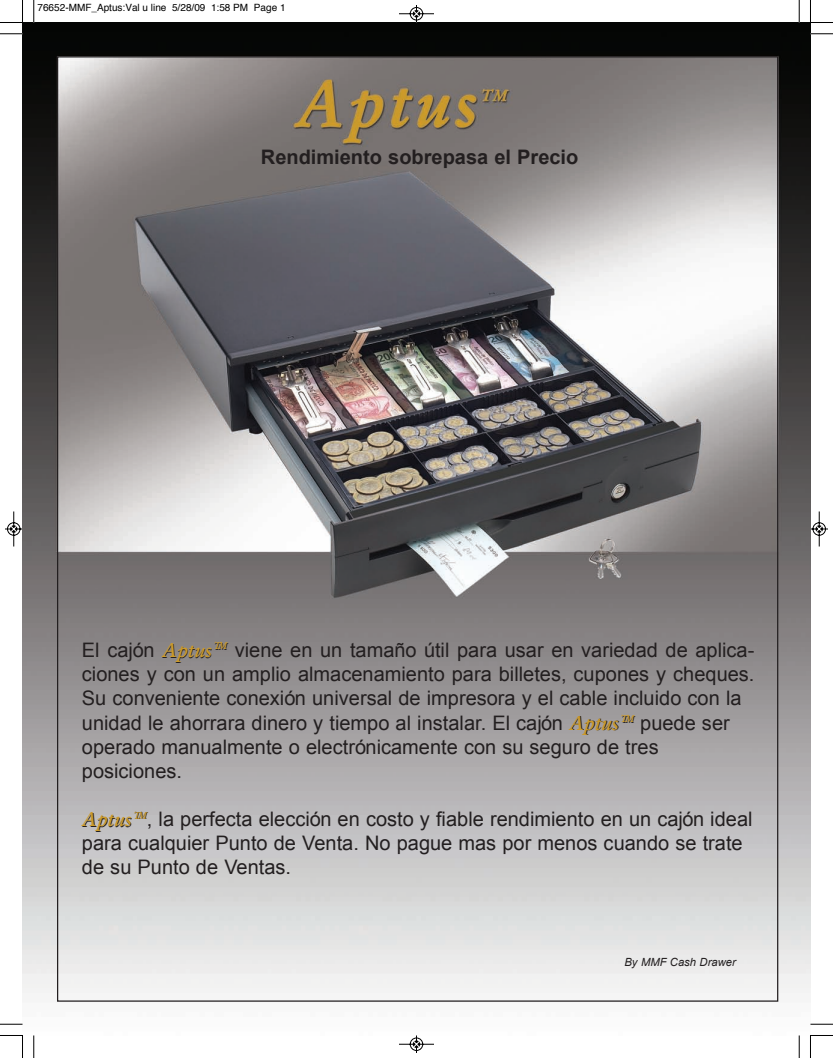
<style>
.page{position:relative;width:833px;height:1058px;background:#fff}
.page>*{position:absolute;margin:0;border:0;box-sizing:border-box;transform-origin:0 0}
.t1{font:20px/24.1px "Arial";color:#231f20}
.t2{font:700 20px "Arial";color:#231f20}
.t3{font:italic 11.25px "Arial";color:#231f20}
.t4{font:10px "Helvetica";color:#000}
.s1{font-family:"Garamond";font-weight:600;font-style:italic;color:#cb9a2b}
</style>
<div class="page">
<img style="left:22px;top:22px;width:788px;height:1003px">
<svg style="left:33px;top:0;width:2px;height:22px"></svg>
<svg style="left:0;top:33px;width:22px;height:2px"></svg>
<svg style="left:798px;top:0;width:2px;height:22px"></svg>
<svg style="left:810px;top:33px;width:22px;height:2px"></svg>
<svg style="left:33px;top:1035px;width:2px;height:23px"></svg>
<svg style="left:0;top:1023px;width:22px;height:2px"></svg>
<svg style="left:798px;top:1035px;width:2px;height:23px"></svg>
<svg style="left:810px;top:1023px;width:22px;height:2px"></svg>
<svg style="left:0;top:0;width:23px;height:23px"></svg>
<svg style="left:810px;top:0;width:22px;height:23px"></svg>
<svg style="left:0;top:1035px;width:23px;height:23px"></svg>
<svg style="left:810px;top:1035px;width:22px;height:23px"></svg>
<svg style="left:398px;top:5px;width:36px;height:18px"></svg>
<svg style="left:399px;top:1035px;width:35px;height:18px"></svg>
<svg style="left:5px;top:511px;width:18px;height:36px"></svg>
<svg style="left:809px;top:511px;width:19px;height:36px"></svg>
<p class="t4" style="left:38px;top:4px;width:249px">76652-MMF_Aptus:Val u line 5/28/09 1:58 PM Page 1</p>
<p class="t2" style="left:261px;top:146px;width:319px">Rendimiento sobrepasa el Precio</p>
<p class="t1" style="left:82px;top:638px;width:674px">El cajón <span class="s1">Aptus</span> <sup>TM</sup> viene en un tamaño útil para usar en variedad de aplica&shy;ciones y con un amplio almacenamiento para billetes, cupones y cheques.<br>Su conveniente conexión universal de impresora y el cable incluido con la unidad le ahorrara dinero y tiempo al instalar. El cajón <span class="s1">Aptus</span> <sup>TM</sup> puede ser operado manualmente o electrónicamente con su seguro de tres posiciones.</p>
<p class="t1" style="left:82px;top:807px;width:672px"><span class="s1">Aptus</span> <sup>TM</sup>, la perfecta elección en costo y fiable rendimiento en un cajón ideal para cualquier Punto de Venta. No pague mas por menos cuando se trate de su Punto de Ventas.</p>
<p class="t3" style="left:624px;top:955px;width:113px">By MMF Cash Drawer</p>
</div>
